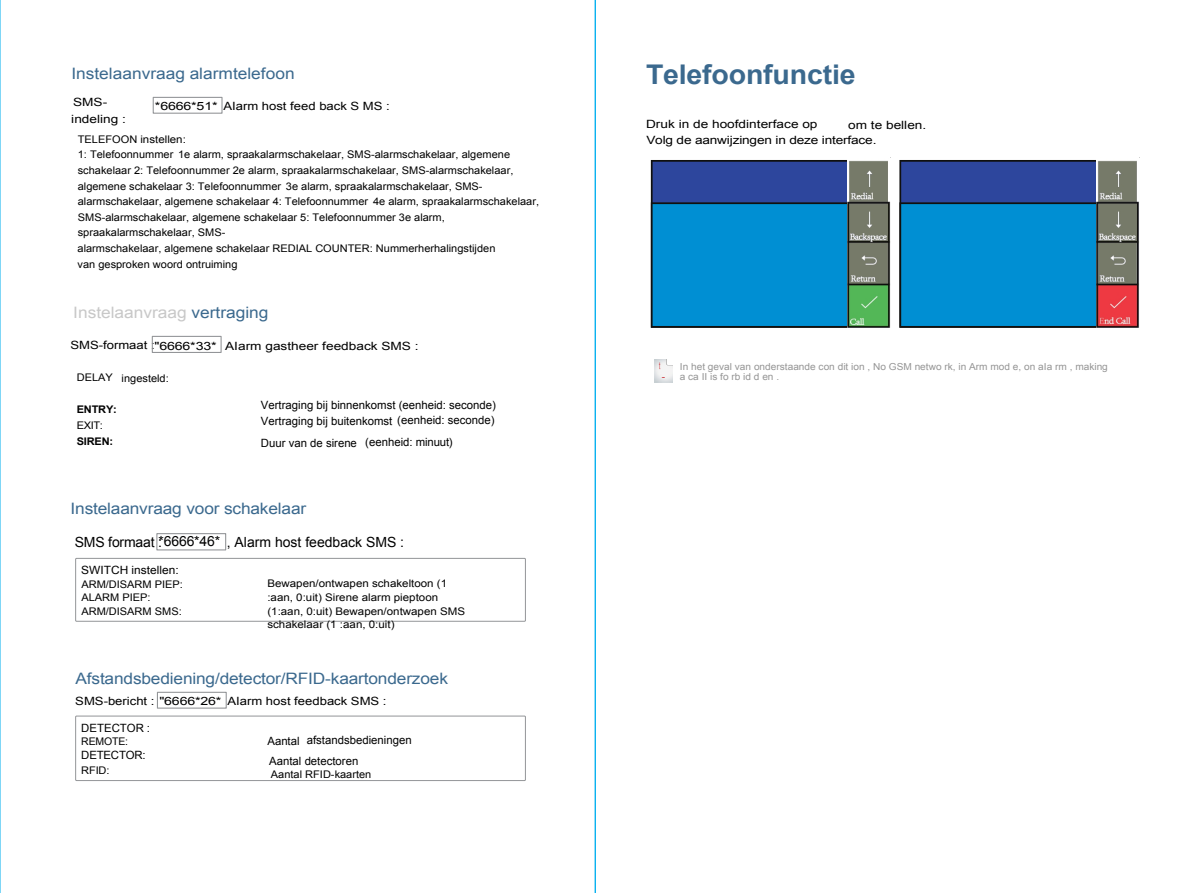
<style>
.page{position:relative;width:1190px;height:893px;background:#fff}
.page>*{position:absolute;margin:0;border:0;box-sizing:border-box;transform-origin:0 0}
.t1{font:700 27.12px "Arial";letter-spacing:-.005em;color:#3b698e;scale:1.05 1}
.t2{font:15.75px "Arial";letter-spacing:-.01em;color:#3b698e;scale:1.1 1}
.t3{font:15.75px "Arial";color:#c8c8c8;scale:1.1 1}
.t4{font:14px "Arial";color:#000}
.t5{font:11.38px/20.3px "Arial";color:#000}
.t6{font:11.38px/16.3px "Arial";color:#000;scale:1.2 1}
.t7{font:11.38px "Arial";color:#000;scale:1.15 1}
.t8{font:11.38px "Arial";color:#000;scale:1.05 1}
.t9{font:11.38px "Arial";color:#000;scale:1.25 1}
.t10{font:10.5px/15.6px "Arial";color:#000;scale:1.05 1}
.t11{font:10.5px/13.7px "Arial";color:#000;scale:1.1 1}
.t12{font:700 10.5px "Arial";letter-spacing:-.015em;color:#000;scale:1.05 1}
.t13{font:10.5px "Arial";color:#000}
.t14{font:9.62px/10px "Arial";color:#959595;scale:1.05 1}
.t15{font:9.62px "Arial";color:#c6242d;scale:.45 1}
.t16{font:9.62px "Arial";color:#c6242d;scale:1.05 1}
.s1{color:#3b698e}
</style>
<div class="page">
<hr style="left:595px;top:0;width:1px;height:892px;background:#00aeef">
<svg style="left:156px;top:691px;width:71px;height:18px"></svg>
<svg style="left:156px;top:533px;width:71px;height:18px"></svg>
<svg style="left:75px;top:557px;width:451px;height:64px"></svg>
<svg style="left:75px;top:715px;width:451px;height:66px"></svg>
<hr style="left:0;top:0;width:1px;height:892px;background:#00aeef">
<svg style="left:651px;top:160px;width:197px;height:168px;background:#0c78bd"></svg>
<img style="left:848px;top:160px;width:43px;height:168px">
<svg style="left:899px;top:160px;width:197px;height:168px;background:#0b78bd"></svg>
<img style="left:1096px;top:160px;width:43px;height:168px">
<img style="left:655px;top:359px;width:17px;height:24px">
<svg style="left:151px;top:335px;width:71px;height:18px"></svg>
<svg style="left:152px;top:96px;width:71px;height:18px"></svg>
<h2 class="t2" style="left:71px;top:64px;width:204px">Instelaanvraag alarmtelefoon</h2>
<h1 class="t1" style="left:646px;top:55px;width:201px">Telefoonfunctie</h1>
<p class="t6" style="left:71px;top:94px;width:47px">SMS&shy;indeling :</p>
<p class="t7" style="left:223px;top:100px;width:146px">AIarm host feed back S MS :</p>
<p class="t9" style="left:155px;top:100px;width:52px">*6666*51*</p>
<p class="t6" style="left:646px;top:116px;width:144px">Druk in de hoofdinterface op</p>
<p class="t6" style="left:646px;top:117px;width:235px;line-height:15.4px;text-indent:202px">om te bellen.<br>Volg de aanwijzingen in deze interface.</p>
<p class="t10" style="left:78px;top:131px;width:441px">TELEFOON instellen:<br>1: Telefoonnummer 1e alarm, spraakalarmschakelaar, SMS-alarmschakelaar, algemene schakelaar 2: Telefoonnummer 2e alarm, spraakalarmschakelaar, SMS-alarmschakelaar, algemene schakelaar 3: Telefoonnummer 3e alarm, spraakalarmschakelaar, SMS&shy;alarmschakelaar, algemene schakelaar 4: Telefoonnummer 4e alarm, spraakalarmschakelaar, SMS-alarmschakelaar, algemene schakelaar 5: Telefoonnummer 3e alarm, spraakalarmschakelaar, SMS-<br>alarmschakelaar, algemene schakelaar REDIAL COUNTER: Nummerherhalingstijden<br>van gesproken woord ontruiming</p>
<h2 class="t3" style="left:73px;top:303px;width:179px">Instelaanvraag <span class="s1">vertraging</span></h2>
<p class="t7" style="left:70px;top:339px;width:129px">SMS-formaat :"6666*33*</p>
<p class="t6" style="left:225px;top:337px;width:163px">AIarm gastheer feedback SMS :</p>
<p class="t10" style="left:77px;top:370px;width:89px">DELAY ingesteld:</p>
<p class="t12" style="left:77px;top:402px;width:40px">ENTRY:</p>
<p class="t10" style="left:77px;top:417px;width:26px">EXIT:</p>
<p class="t12" style="left:77px;top:434px;width:36px">SIREN:</p>
<p class="t5" style="left:261px;top:397px;width:237px;line-height:15.9px">Vertraging bij binnenkomst (eenheid: seconde)<br>Vertraging bij buitenkomst (eenheid: seconde)</p>
<p class="t5" style="left:261px;top:432px;width:193px">Duur van de sirene (eenheid: minuut)</p>
<h2 class="t2" style="left:71px;top:500px;width:216px">Instelaanvraag voor schakelaar</h2>
<h3 class="t4" style="left:75px;top:534px;width:89px">SMS formaat :</h3>
<h3 class="t4" style="left:227px;top:534px;width:179px">, Alarm host feedback SMS :</h3>
<h3 class="t4" style="left:159px;top:533px;width:63px">*6666*46*</h3>
<p class="t8" style="left:81px;top:563px;width:94px">SWITCH instellen:</p>
<p class="t10" style="left:81px;top:577px;width:98px;line-height:13.5px">ARM/DISARM PIEP:<br>ALARM PIEP:<br>ARM/DISARM SMS:</p>
<p class="t11" style="left:267px;top:577px;width:181px">Bewapen/ontwapen schakeltoon (1 :aan, 0:uit) Sirene alarm pieptoon (1:aan, 0:uit) Bewapen/ontwapen SMS schakelaar (1 :aan, 0:uit)</p>
<h2 class="t2" style="left:75px;top:669px;width:340px">Afstandsbediening/detector/RFID-kaartonderzoek</h2>
<p class="t7" style="left:227px;top:695px;width:140px">AIarm host feedback SMS :</p>
<p class="t7" style="left:75px;top:695px;width:129px">SMS-bericht : "6666*26*</p>
<p class="t5" style="left:81px;top:717px;width:70px">DETECTOR :</p>
<p class="t13" style="left:81px;top:735px;width:48px">REMOTE:</p>
<p class="t5" style="left:81px;top:745px;width:66px">DETECTOR:</p>
<p class="t10" style="left:81px;top:762px;width:28px">RFID:</p>
<p class="t5" style="left:267px;top:730px;width:146px">Aantal afstandsbedieningen<br>Aantal detectoren</p>
<p class="t10" style="left:271px;top:766px;width:97px">Aantal RFID-kaarten</p>
<p class="t15" style="left:659px;top:361px;width:4px">t</p>
<p class="t16" style="left:662px;top:371px;width:5px">-</p>
<p class="t14" style="left:680px;top:361px;width:409px">In het geval van onderstaande con dit ion , No GSM netwo rk, in Arm mod e, on aIa rm , making acaIIisforbidden.</p>
</div>
